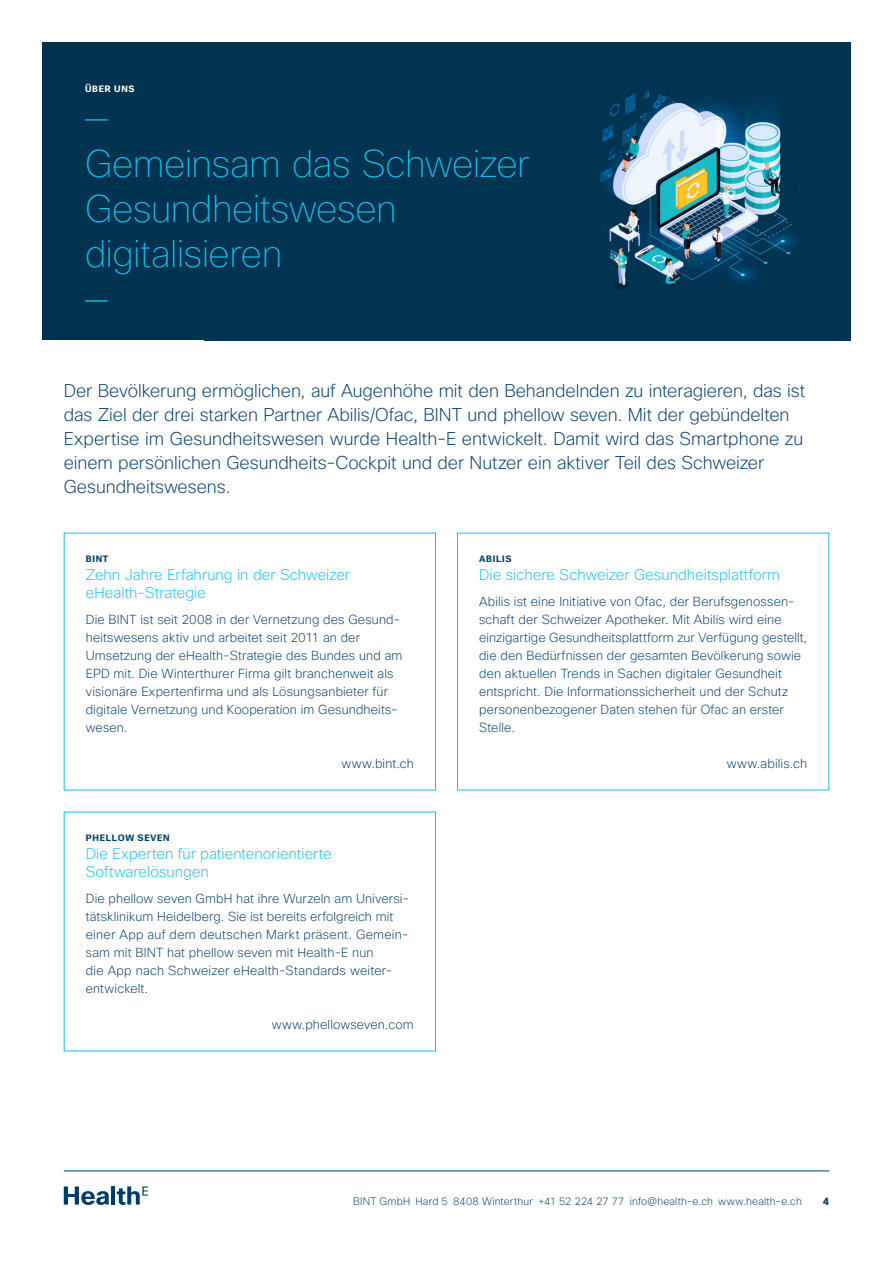
<style>
.page{position:relative;width:893px;height:1263px;background:#fff}
.page>*{position:absolute;margin:0;border:0;box-sizing:border-box;transform-origin:0 0}
.t1{font:100 37.5px/45px "Cisco Sans";letter-spacing:-.01em;color:#15c0f2}
.t2{font:200 18px/24px "Cisco Sans";letter-spacing:-.005em;color:#003b69}
.t3{font:200 15px/18px "Cisco Sans";letter-spacing:.005em;color:#15c0f2}
.t4{font:200 12.75px/18px "Cisco Sans";letter-spacing:.01em;color:#003b69}
.t5{font:200 10.5px "Cisco Sans";letter-spacing:.015em;color:#003b69}
.t6{font:700 10.5px "Cisco Sans";color:#003b69}
.t7{font:700 9px "Cisco Sans";letter-spacing:.085em;color:#003b69}
.t8{font:700 9px "Cisco Sans";letter-spacing:.085em;color:#fff}
</style>
<div class="page">
<svg style="left:64px;top:1186px;width:45px;height:19px"></svg>
<hr style="left:111px;top:1186px;width:4px;height:18px;background:#003b69">
<svg style="left:117px;top:1186px;width:31px;height:19px"></svg>
<hr style="left:64px;top:1171px;width:765px;height:1px;background:#003b69">
<div style="left:43px;top:43px;width:807px;height:297px;background:#003350"></div>
<img style="left:599px;top:90px;width:202px;height:199px">
<p class="t8" style="left:85px;top:83px;width:51px">ÜBER UNS</p>
<h1 class="t1" style="left:85px;top:97px;width:446px">—<br>Gemeinsam das Schweizer<br>Gesundheitswesen digitalisieren<br>—</h1>
<p class="t2" style="left:64px;top:378px;width:743px">Der Bevölkerung ermöglichen, auf Augenhöhe mit den Behandelnden zu interagieren, das ist das Ziel der drei starken Partner Abilis/Ofac, BINT und phellow seven. Mit der gebündelten Expertise im Gesundheitswesen wurde Health-E entwickelt. Damit wird das Smartphone zu einem persönlichen Gesundheits-Cockpit und der Nutzer ein aktiver Teil des Schweizer Gesundheitswesens.</p>
<p class="t7" style="left:86px;top:553px;width:24px">BINT</p>
<p class="t3" style="left:86px;top:565px;width:266px">Zehn Jahre Erfahrung in der Schweizer eHealth-Strategie</p>
<p class="t4" style="left:86px;top:611px;width:318px">Die BINT ist seit 2008 in der Vernetzung des Gesund&shy;heitswesens aktiv und arbeitet seit 2011 an der Umsetzung der eHealth-Strategie des Bundes und am EPD mit. Die Winterthurer Firma gilt branchenweit als visionäre Expertenfirma und als Lösungsanbieter für digitale Vernetzung und Kooperation im Gesundheits&shy;wesen.</p>
<p class="t4" style="left:341px;top:755px;width:74px">www.bint.ch</p>
<p class="t7" style="left:86px;top:832px;width:85px">PHELLOW SEVEN</p>
<p class="t3" style="left:86px;top:844px;width:248px">Die Experten für patientenorientierte<br>Softwarelösungen</p>
<p class="t4" style="left:86px;top:890px;width:325px">Die phellow seven GmbH hat ihre Wurzeln am Universi&shy;tätsklinikum Heidelberg. Sie ist bereits erfolgreich mit einer App auf dem deutschen Markt präsent. Gemein&shy;sam mit BINT hat phellow seven mit Health-E nun<br>die App nach Schweizer eHealth-Standards weiter&shy;entwickelt.</p>
<p class="t4" style="left:272px;top:1016px;width:143px">www.phellowseven.com</p>
<p class="t7" style="left:479px;top:553px;width:34px">ABILIS</p>
<p class="t3" style="left:479px;top:565px;width:302px">Die sichere Schweizer Gesundheitsplattform</p>
<p class="t4" style="left:479px;top:593px;width:330px">Abilis ist eine Initiative von Ofac, der Berufsgenossen&shy;schaft der Schweizer Apotheker. Mit Abilis wird eine einzigartige Gesundheitsplattform zur Verfügung gestellt, die den Bedürfnissen der gesamten Bevölkerung sowie den aktuellen Trends in Sachen digitaler Gesundheit entspricht. Die Informationssicherheit und der Schutz personenbezogener Daten stehen für Ofac an erster Stelle.</p>
<p class="t4" style="left:727px;top:755px;width:82px">www.abilis.ch</p>
<p class="t5" style="left:353px;top:1194px;width:450px">BINT GmbH Hard 5 8408 Winterthur +41 52 224 27 77 info@health-e.ch www.health-e.ch</p>
<p class="t6" style="left:823px;top:1194px;width:8px">4</p>
</div>
